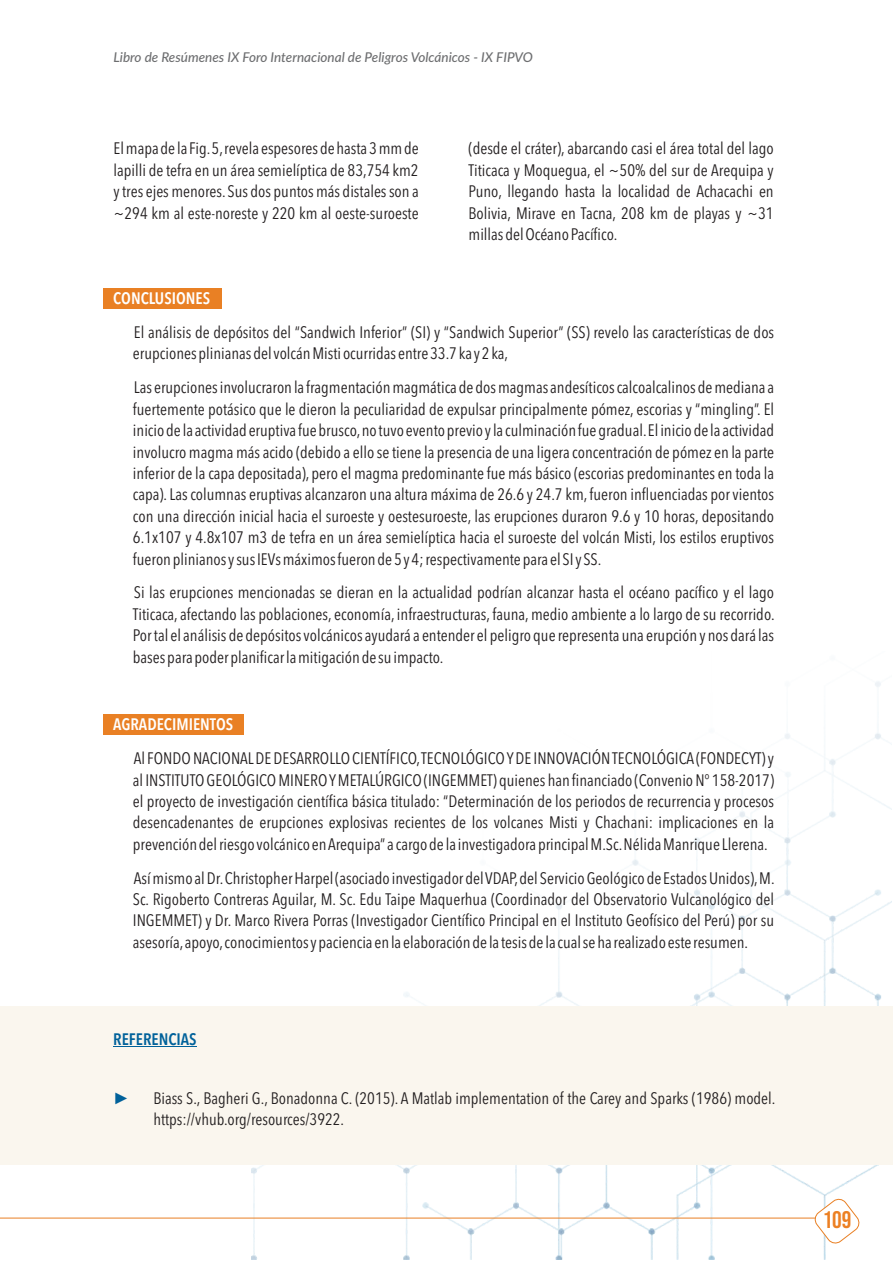
<style>
.page{position:relative;width:893px;height:1263px;background:#fff}
.page>*{position:absolute;margin:0;border:0;box-sizing:border-box;transform-origin:0 0}
.t1{font:24px "Bebas Neue";color:#ec8023}
.t2{font:16.5px/21.5px "Avenir Next Condensed";color:#231f20;text-align:justify}
.t3{font:600 16.5px "Avenir Next Condensed";color:#fff}
.t4{font:600 16.5px "Avenir Next Condensed";color:#00619a}
.t5{font:16.5px "Franklin Gothic";color:#00619a}
.t6{font:italic 500 13.5px "Lato";color:#6d6e70}
</style>
<div class="page">
<img style="left:251px;top:681px;width:640px;height:579px">
<div style="left:103px;top:288px;width:119px;height:21px;background:#e98024"></div>
<div style="left:103px;top:714px;width:141px;height:20px;background:#e98024"></div>
<div style="left:0;top:1006px;width:893px;height:159px;background:#faf6ee"></div>
<hr style="left:113px;top:1046px;width:84px;height:1px;background:#00619a">
<hr style="left:0;top:1218px;width:817px;height:1px;background:#e98024">
<svg style="left:814px;top:1198px;width:46px;height:46px"></svg>
<p class="t6" style="left:113px;top:51px;width:421px">Libro de Resúmenes IX Foro Internacional de Peligros Volcánicos - IX FIPVO</p>
<p class="t2" style="left:114px;top:138px;width:307px">El mapa de la Fig. 5, revela espesores de hasta 3 mm de lapilli de tefra en un área semielíptica de 83,754 km2 y tres ejes menores. Sus dos puntos más distales son a ~294 km al este-noreste y 220 km al oeste-suroeste</p>
<p class="t2" style="left:469px;top:138px;width:307px">(desde el cráter), abarcando casi el área total del lago Titicaca y Moquegua, el ~50% del sur de Arequipa y Puno, llegando hasta la localidad de Achacachi en Bolivia, Mirave en Tacna, 208 km de playas y ~31 millas del Océano Pacífico.</p>
<p class="t3" style="left:113px;top:288px;width:98px">CONCLUSIONES</p>
<p class="t2" style="left:133px;top:322px;width:643px">El análisis de depósitos del “Sandwich Inferior” (SI) y “Sandwich Superior” (SS) revelo las características de dos erupciones plinianas del volcán Misti ocurridas entre 33.7 ka y 2 ka,</p>
<p class="t2" style="left:133px;top:377px;width:643px">Las erupciones involucraron la fragmentación magmática de dos magmas andesíticos calcoalcalinos de mediana a fuertemente potásico que le dieron la peculiaridad de expulsar principalmente pómez, escorias y “mingling”. El inicio de la actividad eruptiva fue brusco, no tuvo evento previo y la culminación fue gradual. El inicio de la actividad involucro magma más acido (debido a ello se tiene la presencia de una ligera concentración de pómez en la parte inferior de la capa depositada), pero el magma predominante fue más básico (escorias predominantes en toda la capa). Las columnas eruptivas alcanzaron una altura máxima de 26.6 y 24.7 km, fueron influenciadas por vientos con una dirección inicial hacia el suroeste y oestesuroeste, las erupciones duraron 9.6 y 10 horas, depositando 6.1x107 y 4.8x107 m3 de tefra en un área semielíptica hacia el suroeste del volcán Misti, los estilos eruptivos fueron plinianos y sus IEVs máximos fueron de 5 y 4; respectivamente para el SI y SS.</p>
<p class="t2" style="left:133px;top:582px;width:643px">Si las erupciones mencionadas se dieran en la actualidad podrían alcanzar hasta el océano pacífico y el lago Titicaca, afectando las poblaciones, economía, infraestructuras, fauna, medio ambiente a lo largo de su recorrido.<br>Por tal el análisis de depósitos volcánicos ayudará a entender el peligro que representa una erupción y nos dará las bases para poder planificar la mitigación de su impacto.</p>
<p class="t3" style="left:113px;top:714px;width:122px">AGRADECIMIENTOS</p>
<p class="t2" style="left:133px;top:748px;width:643px">Al FONDO NACIONAL DE DESARROLLO CIENTÍFICO, TECNOLÓGICO Y DE INNOVACIÓN TECNOLÓGICA (FONDECYT) y al INSTITUTO GEOLÓGICO MINERO Y METALÚRGICO (INGEMMET) quienes han financiado (Convenio N° 158-2017) el proyecto de investigación científica básica titulado: “Determinación de los periodos de recurrencia y procesos desencadenantes de erupciones explosivas recientes de los volcanes Misti y Chachani: implicaciones en la prevención del riesgo volcánico en Arequipa” a cargo de la investigadora principal M.Sc. Nélida Manrique Llerena.</p>
<p class="t2" style="left:133px;top:868px;width:643px">Así mismo al Dr. Christopher Harpel (asociado investigador del VDAP, del Servicio Geológico de Estados Unidos), M.<br>Sc. Rigoberto Contreras Aguilar, M. Sc. Edu Taipe Maquerhua (Coordinador del Observatorio Vulcanológico del INGEMMET) y Dr. Marco Rivera Porras (Investigador Científico Principal en el Instituto Geofísico del Perú) por su asesoría, apoyo, conocimientos y paciencia en la elaboración de la tesis de la cual se ha realizado este resumen.</p>
<p class="t4" style="left:113px;top:1028px;width:85px">REFERENCIAS</p>
<p class="t5" style="left:113px;top:1093px;width:18px">►</p>
<p class="t2" style="left:153px;top:1089px;width:624px;line-height:20.2px">Biass S., Bagheri G., Bonadonna C. (2015). A Matlab implementation of the Carey and Sparks (1986) model. https://vhub.org/resources/3922.</p>
<h1 class="t1" style="left:823px;top:1210px;width:30px">109</h1>
</div>
